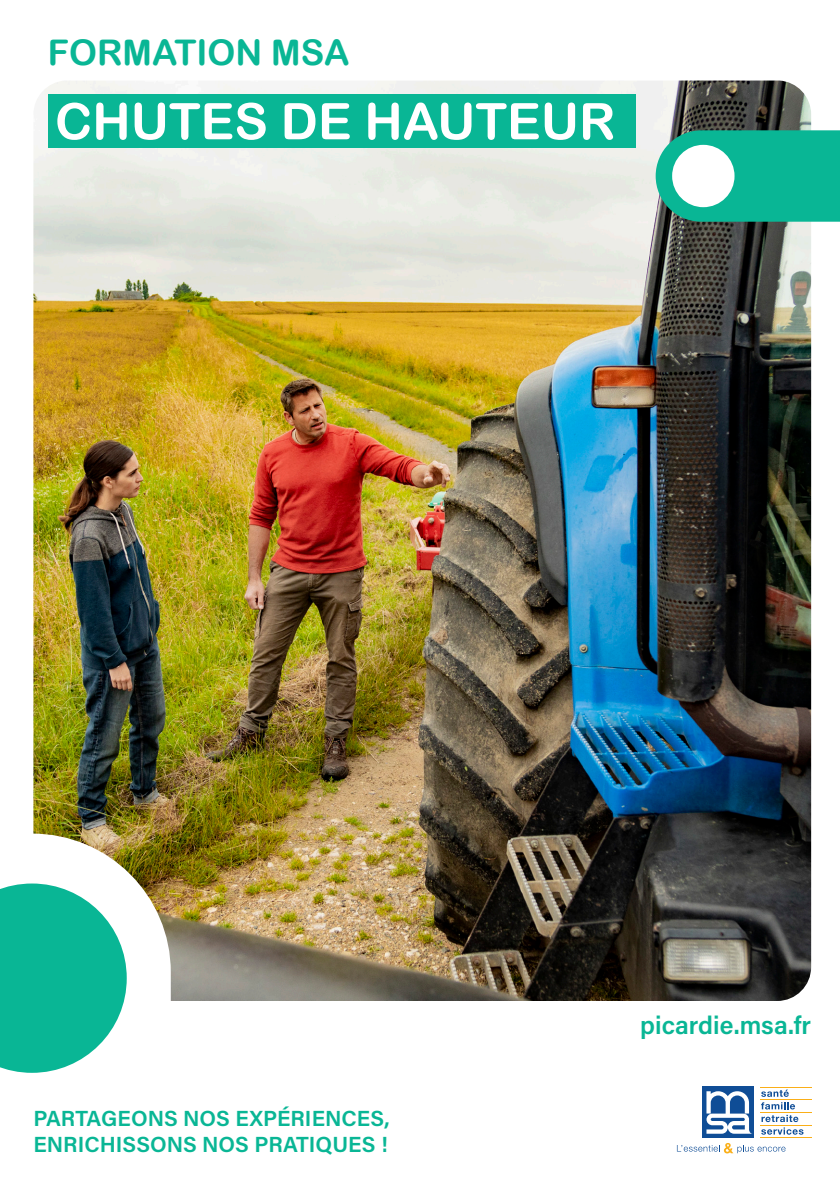
<style>
.page{position:relative;width:840px;height:1191px;background:#fff}
.page>*{position:absolute;margin:0;border:0;box-sizing:border-box;transform-origin:0 0}
.t1{font:50.4px "Arial Rounded MT Bold";color:#fff}
.t2{font:35.4px "Arial Rounded MT Bold";color:#09b695}
.t3{font:25.2px "Acumin Variable Concept";color:#09b695}
.t4{font:21.8px "Acumin Variable Concept";color:#09b695}
</style>
<div class="page">
<img style="left:33px;top:81px;width:777px;height:920px">
<svg style="left:761px;top:1089px;width:27px;height:7px"></svg>
<svg style="left:760px;top:1102px;width:43px;height:32px"></svg>
<hr style="left:759px;top:1087px;width:51px;height:1px;background:#faaf18">
<hr style="left:759px;top:1099px;width:51px;height:1px;background:#faaf18">
<hr style="left:759px;top:1112px;width:51px;height:1px;background:#faaf18">
<hr style="left:759px;top:1124px;width:51px;height:1px;background:#faaf18">
<hr style="left:759px;top:1137px;width:51px;height:1px;background:#faaf18">
<div style="left:701px;top:1087px;width:51px;height:51px;background:#0f4d96"></div>
<svg style="left:706px;top:1091px;width:45px;height:42px"></svg>
<svg style="left:676px;top:1143px;width:109px;height:10px"></svg>
<svg style="left:655px;top:130px;width:184px;height:92px;background:#15b495"></svg>
<div style="left:671px;top:145px;width:63px;height:62px;background:#fff;border-radius:50%"></div>
<img style="left:20px;top:833px;width:151px;height:240px">
<svg style="left:0;top:883px;width:127px;height:189px"></svg>
<div style="left:48px;top:95px;width:587px;height:53px;background:#09b695"></div>
<p class="t2" style="left:48px;top:31px;width:303px">FORMATION MSA</p>
<p class="t1" style="left:55px;top:92px;width:561px">CHUTES DE HAUTEUR</p>
<p class="t4" style="left:33px;top:1103px;width:357px">PARTAGEONS NOS EXPÉRIENCES,</p>
<p class="t4" style="left:33px;top:1129px;width:356px">ENRICHISSONS NOS PRATIQUES !</p>
<p class="t3" style="left:640px;top:1008px;width:172px">picardie.msa.fr</p>
</div>
